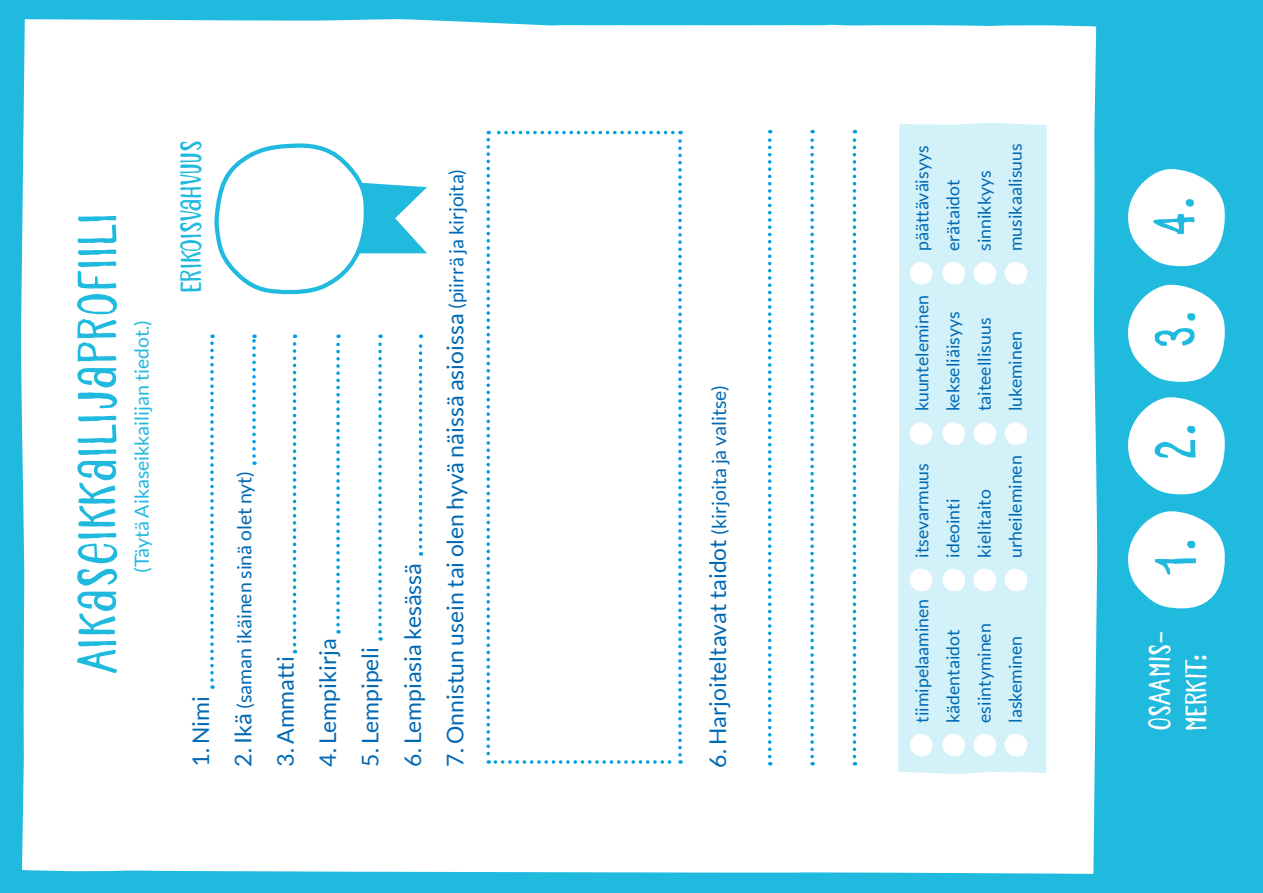
<style>
.page{position:relative;width:1263px;height:893px;background:#20badf}
.page>*{position:absolute;margin:0;border:0;box-sizing:border-box;transform-origin:0 0}
.t1{font:56.85px "Foresttwo";color:#20badf}
.t2{font:55.2px "Foresttwo";letter-spacing:.02em;color:#20badf}
.t3{font:30.3px/36.3px "Foresttwo";color:#fff}
.t4{font:29.55px "Foresttwo";color:#20badf}
.t5{font:22.95px "Lato";color:#0069b4}
.t6{font:19.35px "Lato";color:#20badf}
.t7{font:19.35px "Lato";color:#0069b4}
.t8{font:17.7px "Lato";color:#0069b4}
.s1{font-size:22.95px}
.s2{font-size:19.35px}
</style>
<div class="page">
<div style="left:21px;top:19px;width:1076px;height:855px;background:#fff"></div>
<div style="left:486px;top:131px;width:196px;height:633px;background:#fff"></div>
<svg style="left:768px;top:130px;width:3px;height:635px;background:#97d7f3"></svg>
<svg style="left:810px;top:130px;width:4px;height:635px;background:#aadff5"></svg>
<svg style="left:210px;top:334px;width:4px;height:355px"></svg>
<svg style="left:252px;top:334px;width:4px;height:131px"></svg>
<svg style="left:293px;top:334px;width:3px;height:319px"></svg>
<svg style="left:336px;top:334px;width:4px;height:300px"></svg>
<svg style="left:378px;top:334px;width:4px;height:307px"></svg>
<svg style="left:419px;top:334px;width:3px;height:222px"></svg>
<svg style="left:853px;top:130px;width:3px;height:635px;background:#94d6f3"></svg>
<svg style="left:212px;top:141px;width:215px;height:152px;background:#dcf4f9"></svg>
<svg style="left:1128px;top:169px;width:97px;height:97px"></svg>
<svg style="left:1128px;top:397px;width:97px;height:97px"></svg>
<svg style="left:1128px;top:284px;width:97px;height:98px"></svg>
<svg style="left:1128px;top:511px;width:97px;height:97px"></svg>
<div style="left:898px;top:123px;width:149px;height:651px;background:#d3f1f8"></div>
<svg style="left:908px;top:734px;width:25px;height:22px"></svg>
<svg style="left:908px;top:569px;width:25px;height:22px"></svg>
<svg style="left:908px;top:422px;width:25px;height:23px"></svg>
<svg style="left:908px;top:262px;width:25px;height:22px"></svg>
<svg style="left:941px;top:734px;width:25px;height:22px"></svg>
<svg style="left:941px;top:569px;width:25px;height:22px"></svg>
<svg style="left:941px;top:422px;width:25px;height:23px"></svg>
<svg style="left:941px;top:262px;width:25px;height:22px"></svg>
<svg style="left:972px;top:734px;width:25px;height:22px"></svg>
<svg style="left:972px;top:569px;width:25px;height:22px"></svg>
<svg style="left:972px;top:422px;width:25px;height:23px"></svg>
<svg style="left:972px;top:262px;width:25px;height:22px"></svg>
<svg style="left:1003px;top:734px;width:25px;height:22px"></svg>
<svg style="left:1003px;top:569px;width:25px;height:22px"></svg>
<svg style="left:1003px;top:422px;width:25px;height:23px"></svg>
<svg style="left:1003px;top:262px;width:25px;height:22px"></svg>
<p class="t2" style="left:64px;top:673px;width:461px;rotate:-90deg">Aikaseikkailijaprofiili</p>
<p class="t6" style="left:131px;top:573px;width:254px;rotate:-90deg">(Täytä Aikaseikkailijan tiedot.)</p>
<p class="t4" style="left:174px;top:293px;width:154px;rotate:-90deg">Erikoisvahvuus</p>
<p class="t5" style="left:188px;top:767px;width:72px;rotate:-90deg">1. Nimi</p>
<p class="t7" style="left:234px;top:767px;width:297px;rotate:-90deg"><span class="s1">2. Ikä</span> (saman ikäinen sinä olet nyt)</p>
<p class="t5" style="left:273px;top:767px;width:112px;rotate:-90deg">3. Ammatti</p>
<p class="t5" style="left:315px;top:767px;width:130px;rotate:-90deg">4. Lempikirja</p>
<p class="t5" style="left:357px;top:767px;width:121px;rotate:-90deg">5. Lempipeli</p>
<p class="t5" style="left:400px;top:767px;width:205px;rotate:-90deg">6. Lempiasia kesässä</p>
<p class="t5" style="left:442px;top:767px;width:599px;rotate:-90deg">7. Onnistun usein tai olen hyvä näissä asioissa <span class="s2">(piirrä ja kirjoita)</span></p>
<p class="t5" style="left:705px;top:767px;width:384px;rotate:-90deg">6. Harjoiteltavat taidot <span class="s2">(kirjoita ja valitse)</span></p>
<p class="t8" style="left:912px;top:251px;width:107px;rotate:-90deg">päättäväisyys</p>
<p class="t8" style="left:943px;top:251px;width:73px;rotate:-90deg">erätaidot</p>
<p class="t8" style="left:974px;top:251px;width:82px;rotate:-90deg">sinnikkyys</p>
<p class="t8" style="left:1005px;top:251px;width:109px;rotate:-90deg">musikaalisuus</p>
<p class="t8" style="left:912px;top:411px;width:118px;rotate:-90deg">kuunteleminen</p>
<p class="t8" style="left:943px;top:411px;width:102px;rotate:-90deg">kekseliäisyys</p>
<p class="t8" style="left:974px;top:411px;width:95px;rotate:-90deg">taiteellisuus</p>
<p class="t8" style="left:1005px;top:411px;width:82px;rotate:-90deg">lukeminen</p>
<p class="t8" style="left:912px;top:558px;width:96px;rotate:-90deg">itsevarmuus</p>
<p class="t8" style="left:943px;top:558px;width:60px;rotate:-90deg">ideointi</p>
<p class="t8" style="left:974px;top:558px;width:70px;rotate:-90deg">kielitaito</p>
<p class="t8" style="left:1005px;top:558px;width:104px;rotate:-90deg">urheileminen</p>
<p class="t8" style="left:912px;top:723px;width:125px;rotate:-90deg">tiimipelaaminen</p>
<p class="t8" style="left:943px;top:723px;width:95px;rotate:-90deg">kädentaidot</p>
<p class="t8" style="left:974px;top:723px;width:101px;rotate:-90deg">esiintyminen</p>
<p class="t8" style="left:1005px;top:723px;width:89px;rotate:-90deg">laskeminen</p>
<h1 class="t1" style="left:1141px;top:347px;width:154px;rotate:-90deg">3. 4.</h1>
<h1 class="t1" style="left:1142px;top:461px;width:41px;rotate:-90deg">2.</h1>
<h1 class="t1" style="left:1142px;top:575px;width:40px;rotate:-90deg">1.</h1>
<h3 class="t3" style="left:1142px;top:731px;width:102px;rotate:-90deg">OSAAMIS-<br>MERKIT:</h3>
</div>
